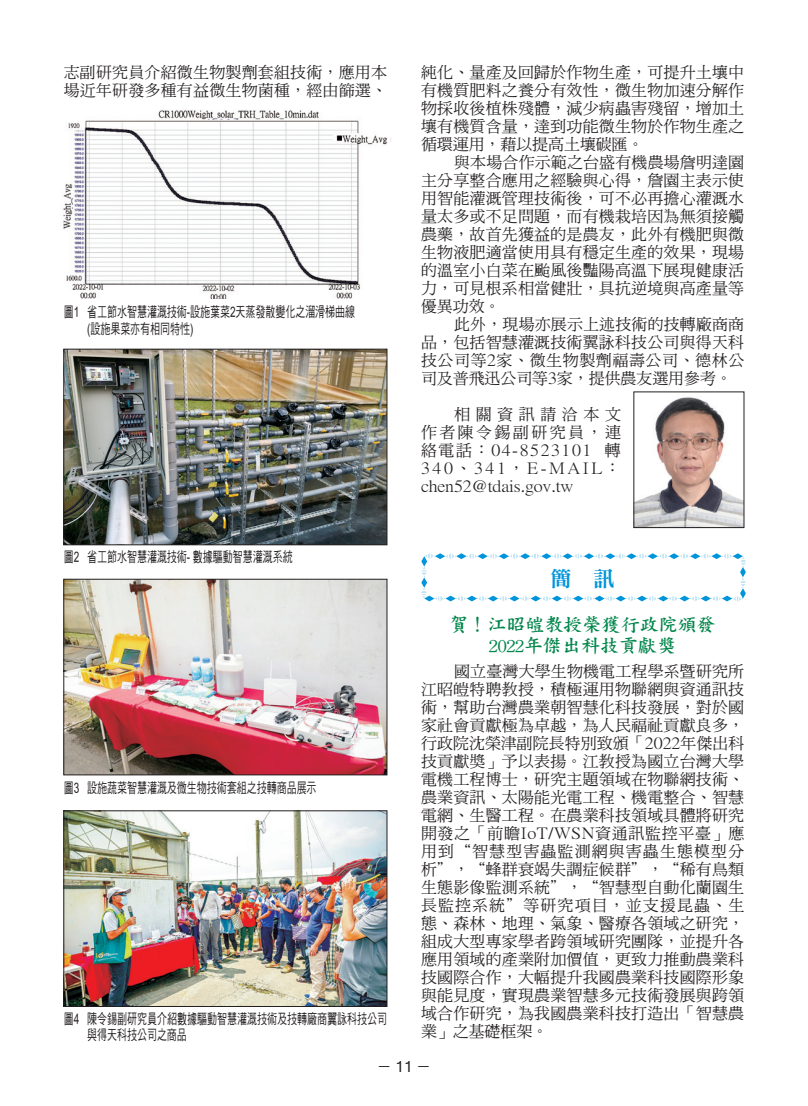
<style>
.page{position:relative;width:808px;height:1106px;background:#fff}
.page>*{position:absolute;margin:0;border:0;box-sizing:border-box;transform-origin:0 0}
.簡訊{font:21.3px "DFN Ming XB HK BF";color:#0095d9}
.一{font:19.05px/21px "DF Kai Shu W7 HKP BF";color:#00854a;text-align:center}
.內文-12{font:15.9px/18px "DF Ming Md HKP BF";letter-spacing:.015em;color:#231f20;text-align:justify}
.t1{font:15px "DF Hei Md HK BF";color:#231f20}
.圖說3{font:14.25px/16.5px "DF Hei Md HKP BF";color:#231f20;scale:.7 1}
.s1{font-family:"Microsoft Sans Serif"}
</style>
<div class="page">
<svg style="left:421px;top:553px;width:325px;height:48px"></svg>
<img style="left:636px;top:397px;width:106px;height:129px">
<img style="left:63px;top:110px;width:328px;height:188px">
<img style="left:66px;top:351px;width:319px;height:192px">
<div style="left:64px;top:349px;width:323px;height:196px;border:1px solid #231f20"></div>
<img style="left:66px;top:581px;width:319px;height:192px">
<div style="left:64px;top:579px;width:323px;height:196px;border:1px solid #231f20"></div>
<img style="left:66px;top:812px;width:319px;height:192px">
<div style="left:64px;top:810px;width:323px;height:196px;border:1px solid #231f20"></div>
<p class="內文-12" style="left:64px;top:63px;width:325px">志副研究員介紹微生物製劑套組技術，應用本場近年研發多種有益微生物菌種，經由篩選、</p>
<p class="內文-12" style="left:421px;top:63px;width:325px">純化、量產及回歸於作物生產，可提升土壤中有機質肥料之養分有效性，微生物加速分解作物採收後植株殘體，減少病蟲害殘留，增加土壤有機質含量，達到功能微生物於作物生產之循環運用，藉以提高土壤碳匯。</p>
<p class="內文-12" style="left:421px;top:153px;width:325px;text-indent:33px">與本場合作示範之台盛有機農場詹明達園主分享整合應用之經驗與心得，詹園主表示使用智能灌溉管理技術後，可不必再擔心灌溉水量太多或不足問題，而有機栽培因為無須接觸農藥，故首先獲益的是農友，此外有機肥與微生物液肥適當使用具有穩定生產的效果，現場的溫室小白菜在颱風後豔陽高溫下展現健康活力，可見根系相當健壯，具抗逆境與高產量等優異功效。</p>
<p class="內文-12" style="left:421px;top:315px;width:325px;text-indent:33px">此外，現場亦展示上述技術的技轉廠商商品，包括智慧灌溉技術翼詠科技公司與得天科技公司等2家、微生物製劑福壽公司、德林公司及普飛迅公司等3家，提供農友選用參考。</p>
<p class="內文-12" style="left:421px;top:405px;width:201px;text-indent:33px">相關資訊請洽本文作者陳令錫副研究員，連絡電話：04-8523101 轉340、341，E-MAIL：chen52@tdais.gov.tw</p>
<p class="圖說3" style="left:64px;top:304px;width:418px">圖1 省工節水智慧灌溉技術-設施葉菜2天蒸發散變化之溜滑梯曲線</p>
<p class="圖說3" style="left:87px;top:321px;width:153px">(設施果菜亦有相同特性)</p>
<p class="圖說3" style="left:64px;top:549px;width:328px">圖2 省工節水智慧灌溉技術- 數據驅動智慧灌溉系統</p>
<p class="圖說3" style="left:64px;top:779px;width:363px">圖3 設施蔬菜智慧灌溉及微生物技術套組之技轉商品展示</p>
<p class="圖說3" style="left:87px;top:1010px;width:430px;text-indent:-23px">圖4 陳令錫副研究員介紹數據驅動智慧灌溉技術及技轉廠商翼詠科技公司與得天科技公司之商品</p>
<p class="簡訊" style="left:551px;top:567px;width:65px">簡　訊</p>
<p class="一" style="left:449px;top:614px;width:268px">賀！江昭皚教授榮獲行政院頒發<br>2022年傑出科技貢獻獎</p>
<p class="內文-12" style="left:421px;top:663px;width:325px;text-indent:33px">國立臺灣大學生物機電工程學系暨研究所江昭皚特聘教授，積極運用物聯網與資通訊技術，幫助台灣農業朝智慧化科技發展，對於國家社會貢獻極為卓越，為人民福祉貢獻良多，行政院沈榮津副院長特別致頒「2022年傑出科技貢獻獎」予以表揚。江教授為國立台灣大學電機工程博士，研究主題領域在物聯網技術、農業資訊、太陽能光電工程、機電整合、智慧電網、生醫工程。在農業科技領域具體將研究開發之「前瞻IoT/WSN資通訊監控平臺」應用到“智慧型害蟲監測網與害蟲生態模型分析”，“蜂群衰竭失調症候群”，“稀有鳥類生態影像監測系統”，“智慧型自動化蘭園生長監控系統”等研究項目，並支援昆蟲、生態、森林、地理、氣象、醫療各領域之研究，組成大型專家學者跨領域研究團隊，並提升各應用領域的產業附加價值，更致力推動農業科技國際合作，大幅提升我國農業科技國際形象與能見度，實現農業智慧多元技術發展與跨領域合作研究，為我國農業科技打造出「智慧農業」之基礎框架。</p>
<p class="t1" style="left:377px;top:1059px;width:56px">－ <span class="s1">11</span> －</p>
</div>
